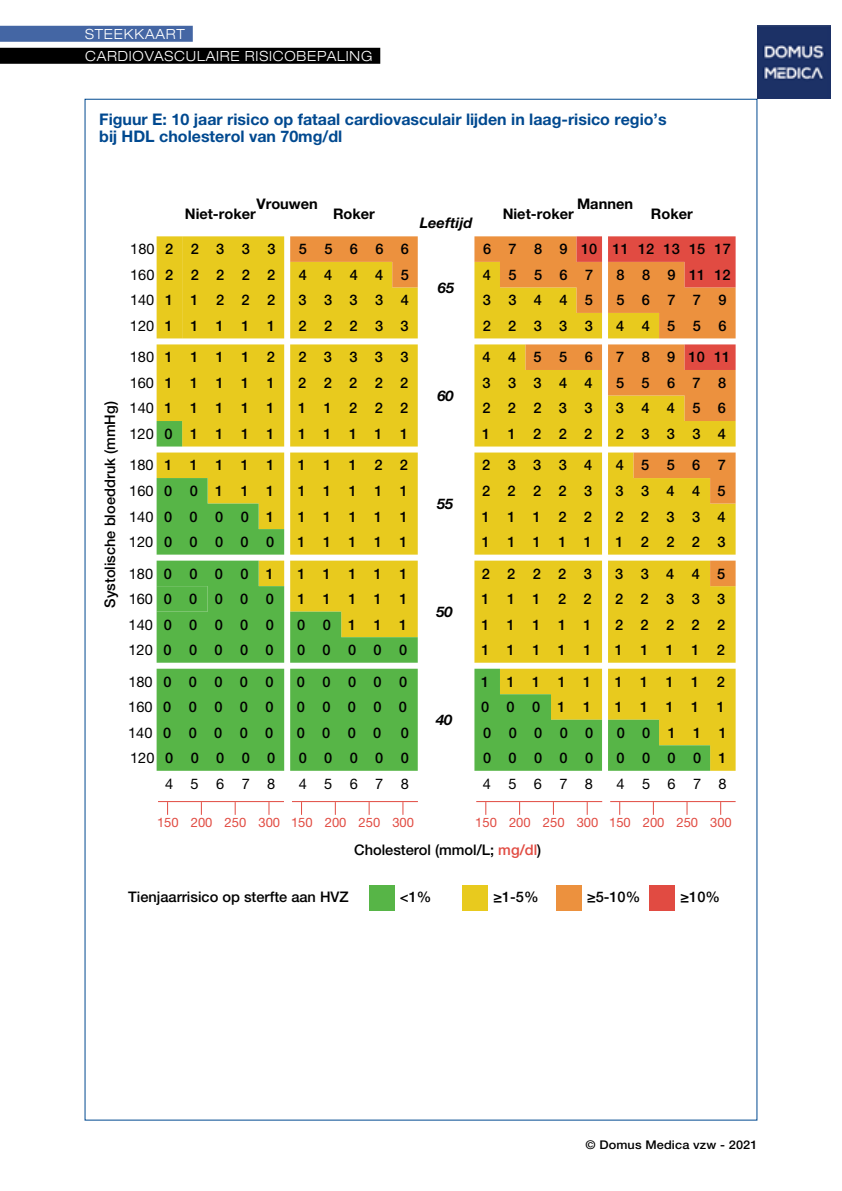
<style>
.page{position:relative;width:842px;height:1191px;background:#fff}
.page>*{position:absolute;margin:0;border:0;box-sizing:border-box;transform-origin:0 0}
.t1{font:700 16px/17.4px "Helvetica Neue LT Pro";color:#004990}
.t2{font:500 14.6px "Helvetica Neue LT Pro";letter-spacing:1.19em;color:#000}
.t3{font:500 14.6px "Helvetica Neue LT Pro";color:#000}
.t4{font:700 14.6px "Helvetica Neue LT Pro";color:#000}
.t5{font:14.6px "Helvetica Neue LT Pro";letter-spacing:1.19em;color:#000}
.t6{font:italic 700 14.6px "Helvetica Neue LT Pro";color:#000}
.t7{font:300 expanded 14px/22px "Helvetica Neue LT Pro";letter-spacing:.06em;color:#fff;scale:.95 1}
.t8{font:13px "Helvetica Neue LT Pro";color:#e14b42}
.t9{font:500 12px "Helvetica Neue LT Pro";letter-spacing:.01em;color:#000;scale:1.06 1}
.s1{font-weight:400}
.s2{color:#e14b42}
</style>
<div class="page">
<div style="left:0;top:26px;width:193px;height:16px;background:#4466a4"></div>
<div style="left:0;top:48px;width:380px;height:16px;background:#000"></div>
<img style="left:757px;top:26px;width:74px;height:73px">
<div style="left:157px;top:236px;width:579px;height:535px;background:#e8ca1e"></div>
<svg style="left:290px;top:236px;width:446px;height:350px;fill:#e8ca1e"></svg>
<svg style="left:576px;top:236px;width:160px;height:134px;background:#e98a4b"></svg>
<svg style="left:157px;top:421px;width:553px;height:350px"></svg>
<svg style="left:157px;top:586px;width:51px;height:25px"></svg>
<div style="left:369px;top:885px;width:25px;height:26px;background:#57b547"></div>
<div style="left:462px;top:885px;width:26px;height:26px;background:#e8ca1e"></div>
<div style="left:556px;top:885px;width:25px;height:26px;background:#ec913e"></div>
<div style="left:649px;top:885px;width:26px;height:26px;background:#e14b42"></div>
<hr style="left:158px;top:801px;width:126px;height:1px;background:#e14b42">
<svg style="left:167px;top:802px;width:1px;height:13px"></svg>
<svg style="left:268px;top:802px;width:1px;height:13px"></svg>
<svg style="left:201px;top:802px;width:1px;height:13px"></svg>
<svg style="left:235px;top:802px;width:1px;height:13px"></svg>
<hr style="left:292px;top:801px;width:126px;height:1px;background:#e14b42">
<svg style="left:301px;top:802px;width:1px;height:13px"></svg>
<svg style="left:402px;top:802px;width:1px;height:13px"></svg>
<svg style="left:335px;top:802px;width:1px;height:13px"></svg>
<svg style="left:369px;top:802px;width:1px;height:13px"></svg>
<hr style="left:476px;top:801px;width:126px;height:1px;background:#e14b42">
<svg style="left:485px;top:802px;width:1px;height:13px"></svg>
<svg style="left:587px;top:802px;width:1px;height:13px"></svg>
<svg style="left:519px;top:802px;width:1px;height:13px"></svg>
<svg style="left:553px;top:802px;width:1px;height:13px"></svg>
<hr style="left:610px;top:801px;width:126px;height:1px;background:#e14b42">
<svg style="left:619px;top:802px;width:1px;height:13px"></svg>
<svg style="left:720px;top:802px;width:1px;height:13px"></svg>
<svg style="left:653px;top:802px;width:1px;height:13px"></svg>
<svg style="left:686px;top:802px;width:1px;height:13px"></svg>
<p class="t7" style="left:85px;top:23px;width:304px">STEEKKAART<br>CARDIOVASCULAIRE RISICOBEPALING</p>
<p class="t1" style="left:99px;top:110px;width:569px">Figuur E: 10 jaar risico op fataal cardiovasculair lijden in laag-risico regio’s bij HDL cholesterol van 70mg/dl</p>
<p class="t4" style="left:256px;top:195px;width:63px">Vrouwen</p>
<p class="t4" style="left:577px;top:195px;width:57px">Mannen</p>
<p class="t4" style="left:185px;top:205px;width:73px">Niet-roker</p>
<p class="t4" style="left:333px;top:205px;width:43px">Roker</p>
<p class="t4" style="left:503px;top:205px;width:73px">Niet-roker</p>
<p class="t4" style="left:651px;top:205px;width:43px">Roker</p>
<p class="t6" style="left:420px;top:214px;width:54px">Leeftijd</p>
<p class="t3" style="left:101px;top:608px;width:208px;rotate:-90deg">Systolische bloeddruk (mmHg)</p>
<p class="t2" style="left:130px;top:240px;width:147px"><span class="s1">180</span>22333</p>
<p class="t2" style="left:299px;top:240px;width:112px">55666</p>
<p class="t3" style="left:483px;top:240px;width:249px">6 7 8 9 10 1112131517</p>
<p class="t2" style="left:130px;top:266px;width:147px"><span class="s1">160</span>22222</p>
<p class="t2" style="left:299px;top:266px;width:112px">44445</p>
<p class="t2" style="left:483px;top:266px;width:112px">45567</p>
<p class="t2" style="left:616px;top:266px;width:116px">8 8 9 1112</p>
<p class="t2" style="left:130px;top:291px;width:147px"><span class="s1">140</span>11222</p>
<p class="t2" style="left:299px;top:291px;width:112px">33334</p>
<p class="t2" style="left:483px;top:291px;width:112px">33445</p>
<p class="t2" style="left:616px;top:291px;width:112px">56779</p>
<p class="t2" style="left:130px;top:317px;width:147px"><span class="s1">120</span>11111</p>
<p class="t2" style="left:298px;top:317px;width:112px">22233</p>
<p class="t2" style="left:483px;top:317px;width:112px">22333</p>
<p class="t2" style="left:616px;top:317px;width:112px">44556</p>
<p class="t2" style="left:130px;top:348px;width:147px"><span class="s1">180</span>11112</p>
<p class="t2" style="left:298px;top:348px;width:112px">23333</p>
<p class="t6" style="left:437px;top:386px;width:18px">60</p>
<p class="t6" style="left:438px;top:278px;width:18px">65</p>
<p class="t2" style="left:483px;top:348px;width:112px">44556</p>
<p class="t2" style="left:616px;top:348px;width:116px">7 8 9 1011</p>
<p class="t2" style="left:130px;top:374px;width:147px"><span class="s1">160</span>11111</p>
<p class="t2" style="left:298px;top:374px;width:112px">22222</p>
<p class="t2" style="left:482px;top:374px;width:112px">33344</p>
<p class="t2" style="left:616px;top:374px;width:112px">55678</p>
<p class="t2" style="left:130px;top:399px;width:147px"><span class="s1">140</span>11111</p>
<p class="t2" style="left:298px;top:399px;width:112px">11222</p>
<p class="t2" style="left:482px;top:399px;width:112px">22233</p>
<p class="t2" style="left:616px;top:399px;width:112px">34456</p>
<p class="t2" style="left:129px;top:425px;width:147px"><span class="s1">120</span>01111</p>
<p class="t2" style="left:298px;top:425px;width:112px">11111</p>
<p class="t2" style="left:482px;top:425px;width:112px">11222</p>
<p class="t2" style="left:616px;top:425px;width:112px">23334</p>
<p class="t2" style="left:129px;top:456px;width:147px"><span class="s1">180</span>11111</p>
<p class="t2" style="left:298px;top:456px;width:112px">11122</p>
<p class="t6" style="left:437px;top:494px;width:18px">55</p>
<p class="t2" style="left:482px;top:456px;width:112px">23334</p>
<p class="t2" style="left:616px;top:456px;width:112px">45567</p>
<p class="t2" style="left:129px;top:482px;width:147px"><span class="s1">160</span>00111</p>
<p class="t2" style="left:298px;top:482px;width:112px">11111</p>
<p class="t2" style="left:482px;top:482px;width:112px">22223</p>
<p class="t2" style="left:616px;top:482px;width:112px">33445</p>
<p class="t2" style="left:129px;top:507px;width:147px"><span class="s1">140</span>00001</p>
<p class="t2" style="left:298px;top:507px;width:112px">11111</p>
<p class="t2" style="left:482px;top:507px;width:112px">11122</p>
<p class="t2" style="left:615px;top:507px;width:112px">22334</p>
<p class="t2" style="left:129px;top:533px;width:147px"><span class="s1">120</span>00000</p>
<p class="t2" style="left:298px;top:533px;width:112px">11111</p>
<p class="t2" style="left:482px;top:533px;width:112px">11111</p>
<p class="t2" style="left:615px;top:533px;width:112px">12223</p>
<p class="t2" style="left:129px;top:564px;width:147px"><span class="s1">180</span>00001</p>
<p class="t2" style="left:297px;top:564px;width:112px">11111</p>
<p class="t6" style="left:436px;top:602px;width:18px">50</p>
<p class="t2" style="left:482px;top:564px;width:112px">22223</p>
<p class="t2" style="left:615px;top:564px;width:112px">33445</p>
<p class="t2" style="left:129px;top:590px;width:147px"><span class="s1">160</span>00000</p>
<p class="t2" style="left:297px;top:590px;width:112px">11111</p>
<p class="t2" style="left:482px;top:590px;width:112px">11122</p>
<p class="t2" style="left:615px;top:590px;width:112px">22333</p>
<p class="t2" style="left:129px;top:615px;width:147px"><span class="s1">140</span>00000</p>
<p class="t2" style="left:297px;top:615px;width:112px">00111</p>
<p class="t2" style="left:481px;top:615px;width:112px">11111</p>
<p class="t2" style="left:615px;top:615px;width:112px">22222</p>
<p class="t2" style="left:128px;top:641px;width:147px"><span class="s1">120</span>00000</p>
<p class="t2" style="left:297px;top:641px;width:112px">00000</p>
<p class="t2" style="left:481px;top:641px;width:112px">11111</p>
<p class="t2" style="left:615px;top:641px;width:112px">11112</p>
<p class="t2" style="left:128px;top:672px;width:147px"><span class="s1">180</span>00000</p>
<p class="t2" style="left:297px;top:672px;width:112px">00000</p>
<p class="t6" style="left:436px;top:710px;width:18px">40</p>
<p class="t2" style="left:481px;top:672px;width:112px">11111</p>
<p class="t2" style="left:615px;top:672px;width:112px">11112</p>
<p class="t2" style="left:128px;top:698px;width:147px"><span class="s1">160</span>00000</p>
<p class="t2" style="left:297px;top:698px;width:112px">00000</p>
<p class="t2" style="left:481px;top:698px;width:112px">00011</p>
<p class="t2" style="left:615px;top:698px;width:112px">11111</p>
<p class="t2" style="left:128px;top:723px;width:147px"><span class="s1">140</span>00000</p>
<p class="t2" style="left:297px;top:723px;width:86px">0000</p>
<p class="t2" style="left:401px;top:724px;width:10px">0</p>
<p class="t2" style="left:483px;top:724px;width:112px">00000</p>
<p class="t2" style="left:617px;top:724px;width:112px">00111</p>
<p class="t2" style="left:130px;top:749px;width:147px"><span class="s1">120</span>00000</p>
<p class="t2" style="left:299px;top:749px;width:112px">00000</p>
<p class="t2" style="left:483px;top:749px;width:112px">00000</p>
<p class="t2" style="left:617px;top:749px;width:112px">00001</p>
<p class="t5" style="left:165px;top:775px;width:112px">45678</p>
<p class="t5" style="left:299px;top:775px;width:112px">45678</p>
<p class="t5" style="left:483px;top:775px;width:112px">45678</p>
<p class="t5" style="left:616px;top:775px;width:112px">45678</p>
<p class="t8" style="left:157px;top:814px;width:259px">150 200 250 300 150 200 250 300</p>
<p class="t8" style="left:475px;top:814px;width:258px">150 200 250 300 150 200 250 300</p>
<p class="t3" style="left:354px;top:841px;width:189px">Cholesterol (mmol/L; <span class="s2">mg/dl</span>)</p>
<p class="t3" style="left:128px;top:887px;width:222px">Tienjaarrisico op sterfte aan HVZ</p>
<p class="t2" style="left:400px;top:887px;width:33px">&lt;1%</p>
<p class="t2" style="left:493px;top:887px;width:47px">≥1-5%</p>
<p class="t2" style="left:587px;top:887px;width:55px">≥5-10%</p>
<p class="t2" style="left:681px;top:887px;width:41px">≥10%</p>
<p class="t9" style="left:585px;top:1137px;width:164px">© Domus Medica vzw - 2021</p>
</div>
